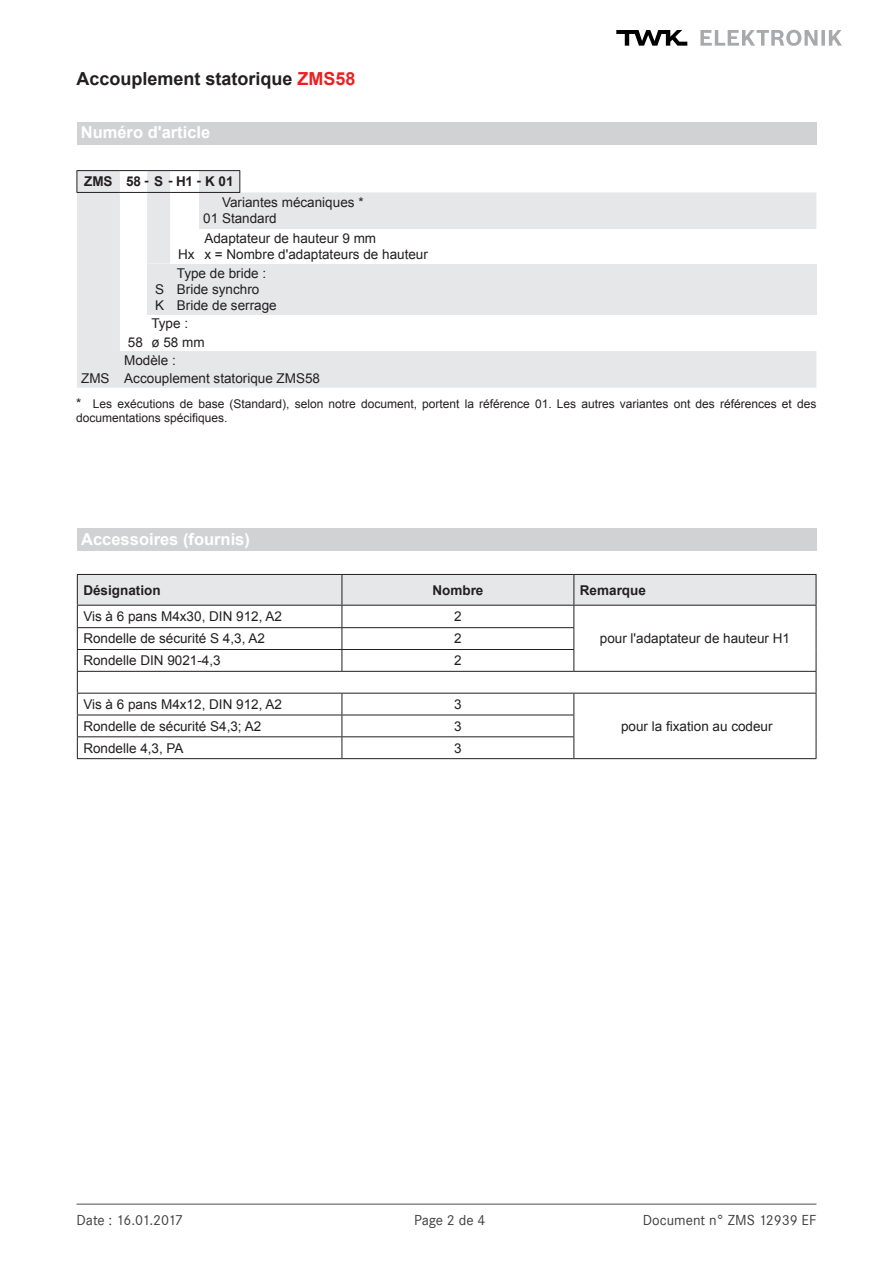
<style>
.page{position:relative;width:893px;height:1263px;background:#fff}
.page>*{position:absolute;margin:0;border:0;box-sizing:border-box;transform-origin:0 0}
.t1{font:700 18px "Arial";color:#231f20}
.t2{font:700 16.5px "Arial";color:#fff}
.t3{font:15px "Corporate S";color:#3e3e3f}
.t4{font:15px "Corporate S";letter-spacing:-.035em;color:#3e3e3f}
.t5{font:13.5px/16.2px "Arial";color:#231f20}
.t6{font:700 13.5px "Arial";color:#231f20}
.t7{font:12px/14.4px "Arial";color:#231f20}
.s1{color:#ee1f23}
.s2{font-size:13.5px}
</style>
<div class="page">
<hr style="left:77px;top:1203px;width:739px;height:2px;background:#888787">
<svg style="left:616px;top:30px;width:71px;height:16px"></svg>
<svg style="left:700px;top:30px;width:142px;height:16px"></svg>
<div style="left:77px;top:122px;width:739px;height:23px;background:#d1d2d4"></div>
<svg style="left:77px;top:574px;width:740px;height:184px"></svg>
<hr style="left:77px;top:758px;width:265px;height:1px;background:#231f20">
<hr style="left:342px;top:758px;width:232px;height:1px;background:#231f20">
<hr style="left:574px;top:758px;width:242px;height:1px;background:#231f20">
<div style="left:77px;top:528px;width:740px;height:23px;background:#d1d2d4"></div>
<svg style="left:77px;top:171px;width:739px;height:217px"></svg>
<div style="left:147px;top:264px;width:669px;height:50px;background:#e6e7e9"></div>
<hr style="left:77px;top:170px;width:43px;height:1px;background:#231f20">
<svg style="left:77px;top:171px;width:1px;height:21px"></svg>
<svg style="left:120px;top:170px;width:79px;height:1px"></svg>
<hr style="left:199px;top:170px;width:41px;height:1px;background:#231f20">
<svg style="left:239px;top:171px;width:1px;height:21px"></svg>
<hr style="left:77px;top:192px;width:43px;height:1px;background:#231f20">
<svg style="left:120px;top:192px;width:79px;height:1px"></svg>
<hr style="left:199px;top:192px;width:41px;height:1px;background:#231f20">
<h1 class="t1" style="left:77px;top:66px;width:281px">Accouplement statorique <span class="s1">ZMS58</span></h1>
<p class="t2" style="left:81px;top:121px;width:131px">Numéro d'article</p>
<p class="t6" style="left:84px;top:173px;width:151px">ZMS 58 S H1 K 01</p>
<p class="t5" style="left:203px;top:194px;width:162px;text-indent:19px">Variantes mécaniques *<br>01 Standard</p>
<p class="t5" style="left:178px;top:230px;width:251px;text-indent:26px">Adaptateur de hauteur 9 mm<br>Hx x = Nombre d'adaptateurs de hauteur</p>
<p class="t5" style="left:155px;top:265px;width:123px;text-indent:22px">Type de bride :<br>S Bride synchro<br>K Bride de serrage</p>
<p class="t5" style="left:151px;top:316px;width:38px">Type :</p>
<p class="t5" style="left:128px;top:334px;width:78px">58 ø 58 mm</p>
<p class="t5" style="left:124px;top:352px;width:53px">Modèle :</p>
<p class="t5" style="left:81px;top:371px;width:240px">ZMS Accouplement statorique ZMS58</p>
<p class="t6" style="left:144px;top:172px;width:30px">- -</p>
<p class="t6" style="left:197px;top:172px;width:6px">-</p>
<p class="t7" style="left:76px;top:397px;width:742px"><span class="s2">*</span> Les exécutions de base (Standard), selon notre document, portent la référence 01. Les autres variantes ont des références et des documentations spécifiques.</p>
<p class="t2" style="left:81px;top:528px;width:170px">Accessoires (fournis)</p>
<p class="t6" style="left:83px;top:581px;width:79px">Désignation</p>
<p class="t6" style="left:432px;top:581px;width:53px">Nombre</p>
<p class="t6" style="left:580px;top:581px;width:68px">Remarque</p>
<p class="t5" style="left:83px;top:608px;width:200px">Vis à 6 pans M4x30, DIN 912, A2</p>
<p class="t5" style="left:454px;top:608px;width:9px">2</p>
<p class="t5" style="left:83px;top:631px;width:183px">Rondelle de sécurité S 4,3, A2</p>
<p class="t5" style="left:454px;top:631px;width:9px">2</p>
<p class="t5" style="left:600px;top:630px;width:192px">pour l'adaptateur de hauteur H1</p>
<p class="t5" style="left:83px;top:653px;width:139px">Rondelle DIN 9021-4,3</p>
<p class="t5" style="left:454px;top:653px;width:9px">2</p>
<p class="t5" style="left:83px;top:696px;width:200px">Vis à 6 pans M4x12, DIN 912, A2</p>
<p class="t5" style="left:454px;top:696px;width:9px">3</p>
<p class="t5" style="left:83px;top:718px;width:179px">Rondelle de sécurité S4,3; A2</p>
<p class="t5" style="left:454px;top:718px;width:9px">3</p>
<p class="t5" style="left:621px;top:718px;width:153px">pour la fixation au codeur</p>
<p class="t5" style="left:83px;top:740px;width:102px">Rondelle 4,3, PA</p>
<p class="t5" style="left:454px;top:740px;width:9px">3</p>
<p class="t4" style="left:77px;top:1211px;width:108px">Date : 16.01.2017</p>
<p class="t3" style="left:414px;top:1211px;width:73px">Page 2 de 4</p>
<p class="t3" style="left:643px;top:1211px;width:175px">Document n° ZMS 12939 EF</p>
</div>
